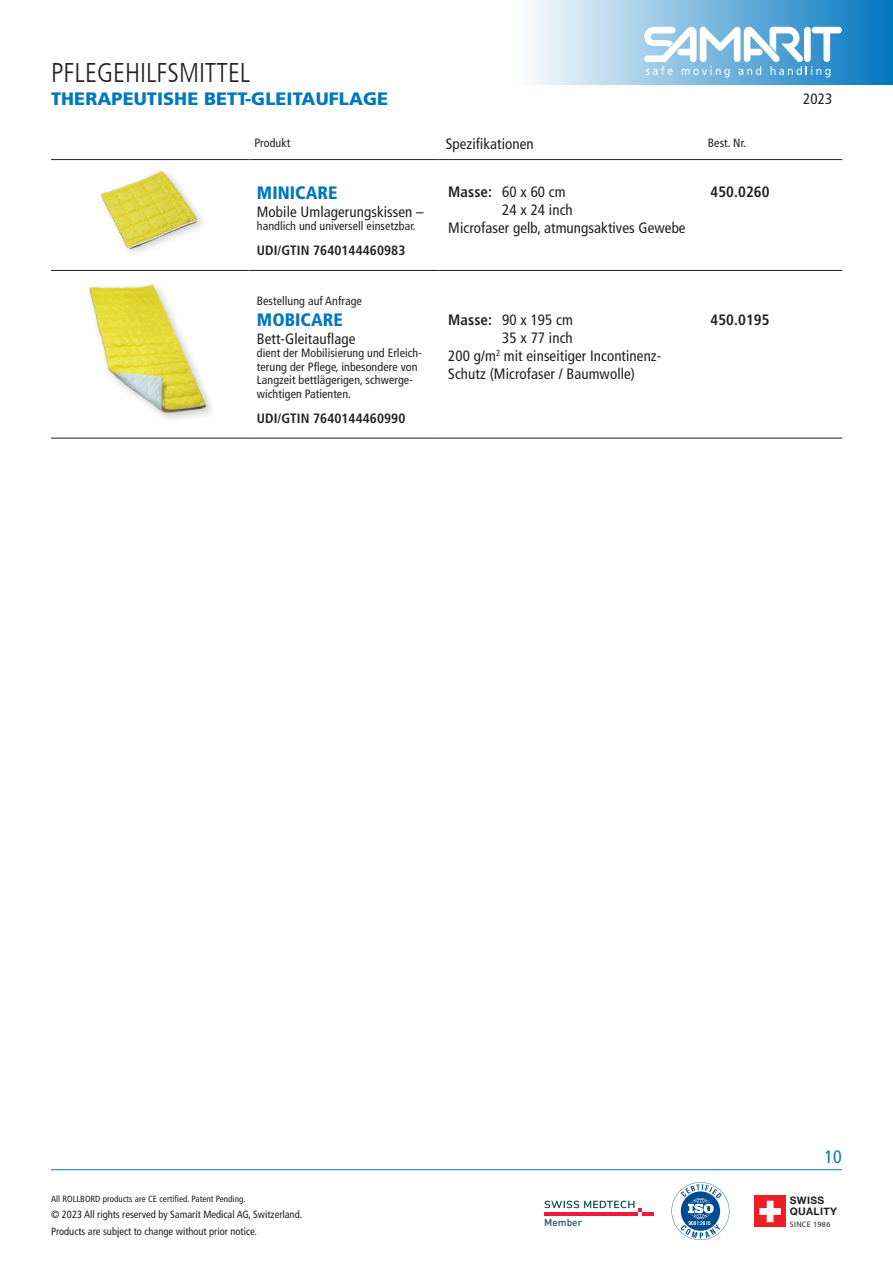
<style>
.page{position:relative;width:893px;height:1263px;background:#fff}
.page>*{position:absolute;margin:0;border:0;box-sizing:border-box;transform-origin:0 0}
.t1{font:300 condensed 27px "Frutiger LT Com";color:#231f20}
.t2{font:900 18px "Frutiger LT Com";letter-spacing:.005em;color:#0077c0}
.t3{font:900 condensed 18px "Frutiger LT Com";letter-spacing:.005em;color:#0077c0}
.t4{font:condensed 18px "Frutiger LT Com";color:#0077c0}
.t5{font:condensed 15px "Frutiger LT Com";letter-spacing:.005em;color:#231f20}
.t6{font:700 condensed 15px "Frutiger LT Com";letter-spacing:.005em;color:#231f20}
.t7{font:700 condensed 13.5px "Frutiger LT Com";letter-spacing:.005em;color:#231f20}
.t8{font:condensed 12px/13.5px "Frutiger LT Com";letter-spacing:.005em;color:#231f20}
.t9{font:condensed 10.5px/16.5px "Frutiger LT Com";color:#231f20}
.t10{font:700 10.35px/11.1px "Helvetica Neue";letter-spacing:.03em;color:#231f20}
.t11{font:500 10.2px "DIN Pro";color:#1f515f}
.t12{font:condensed 9px "Frutiger LT Com";letter-spacing:.005em;color:#231f20}
.t13{font:7.95px "Myriad Pro";letter-spacing:.04em;color:#231f20}
.s1{font-weight:700}
</style>
<div class="page">
<hr style="left:51px;top:1169px;width:791px;height:1px;background:#0077c0">
<div style="left:517px;top:0;width:376px;height:85px;background:linear-gradient(to right,#fdfdfe,#0278c0)"></div>
<svg style="left:644px;top:27px;width:198px;height:50px"></svg>
<div style="left:754px;top:1196px;width:32px;height:31px;background:#ee1d23"></div>
<svg style="left:759px;top:1201px;width:22px;height:21px"></svg>
<svg style="left:544px;top:1200px;width:110px;height:15px"></svg>
<svg style="left:671px;top:1182px;width:58px;height:58px"></svg>
<hr style="left:51px;top:438px;width:197px;height:1px;background:#231f20">
<hr style="left:248px;top:438px;width:192px;height:1px;background:#231f20">
<hr style="left:440px;top:438px;width:262px;height:1px;background:#231f20">
<hr style="left:702px;top:438px;width:140px;height:1px;background:#231f20">
<hr style="left:51px;top:159px;width:197px;height:1px;background:#231f20">
<hr style="left:248px;top:159px;width:192px;height:1px;background:#231f20">
<hr style="left:440px;top:159px;width:262px;height:1px;background:#231f20">
<hr style="left:702px;top:159px;width:140px;height:1px;background:#231f20">
<hr style="left:51px;top:270px;width:197px;height:1px;background:#231f20">
<hr style="left:248px;top:270px;width:192px;height:1px;background:#231f20">
<hr style="left:440px;top:270px;width:262px;height:1px;background:#231f20">
<hr style="left:702px;top:270px;width:140px;height:1px;background:#231f20">
<img style="left:100px;top:171px;width:100px;height:82px">
<img style="left:89px;top:284px;width:123px;height:135px">
<h1 class="t1" style="left:51px;top:57px;width:201px">PFLEGEHILFSMITTEL</h1>
<p class="t2" style="left:51px;top:88px;width:339px">THERAPEUTISHE BETT-GLEITAUFLAGE</p>
<p class="t8" style="left:254px;top:136px;width:37px">Produkt</p>
<p class="t5" style="left:446px;top:135px;width:90px">Spezifikationen</p>
<p class="t8" style="left:708px;top:136px;width:40px">Best. Nr.</p>
<p class="t3" style="left:257px;top:182px;width:82px">MINICARE</p>
<p class="t5" style="left:257px;top:203px;width:168px">Mobile Umlagerungskissen –</p>
<p class="t8" style="left:257px;top:219px;width:160px">handlich und universell einsetzbar.</p>
<p class="t7" style="left:257px;top:242px;width:150px">UDI/GTIN 7640144460983</p>
<p class="t5" style="left:448px;top:183px;width:119px"><span class="s1">Masse:</span> 60 x 60 cm</p>
<p class="t5" style="left:502px;top:201px;width:72px">24 x 24 inch</p>
<p class="t5" style="left:448px;top:219px;width:239px">Microfaser gelb, atmungsaktives Gewebe</p>
<p class="t6" style="left:710px;top:182px;width:61px">450.0260</p>
<p class="t8" style="left:257px;top:294px;width:107px">Bestellung auf Anfrage</p>
<p class="t3" style="left:257px;top:309px;width:88px">MOBICARE</p>
<p class="t5" style="left:257px;top:330px;width:100px">Bett-Gleitauflage</p>
<p class="t8" style="left:257px;top:347px;width:167px">dient der Mobilisierung und Erleich&shy;terung der Pflege, inbesondere von Langzeit bettlägerigen, schwerge&shy;wichtigen Patienten.</p>
<p class="t7" style="left:257px;top:410px;width:150px">UDI/GTIN 7640144460990</p>
<p class="t5" style="left:448px;top:311px;width:126px"><span class="s1">Masse:</span> 90 x 195 cm</p>
<p class="t5" style="left:502px;top:329px;width:72px">35 x 77 inch</p>
<p class="t5" style="left:448px;top:347px;width:215px">200 g/m<sup>2</sup> mit einseitiger Incontinenz-</p>
<p class="t5" style="left:448px;top:365px;width:188px">Schutz (Microfaser / Baumwolle)</p>
<p class="t6" style="left:710px;top:311px;width:61px">450.0195</p>
<p class="t5" style="left:803px;top:90px;width:31px">2023</p>
<p class="t4" style="left:825px;top:1147px;width:19px">10</p>
<p class="t12" style="left:51px;top:1193px;width:196px">All ROLLBORD products are CE certified. Patent Pending.</p>
<p class="t9" style="left:51px;top:1206px;width:253px">© 2023 All rights reserved by Samarit Medical AG, Switzerland.<br>Products are subject to change without prior notice.</p>
<p class="t10" style="left:790px;top:1195px;width:49px">SWISS<br>QUALITY</p>
<p class="t11" style="left:544px;top:1214px;width:40px">Member</p>
<p class="t13" style="left:790px;top:1219px;width:42px">SINCE 1986</p>
</div>
